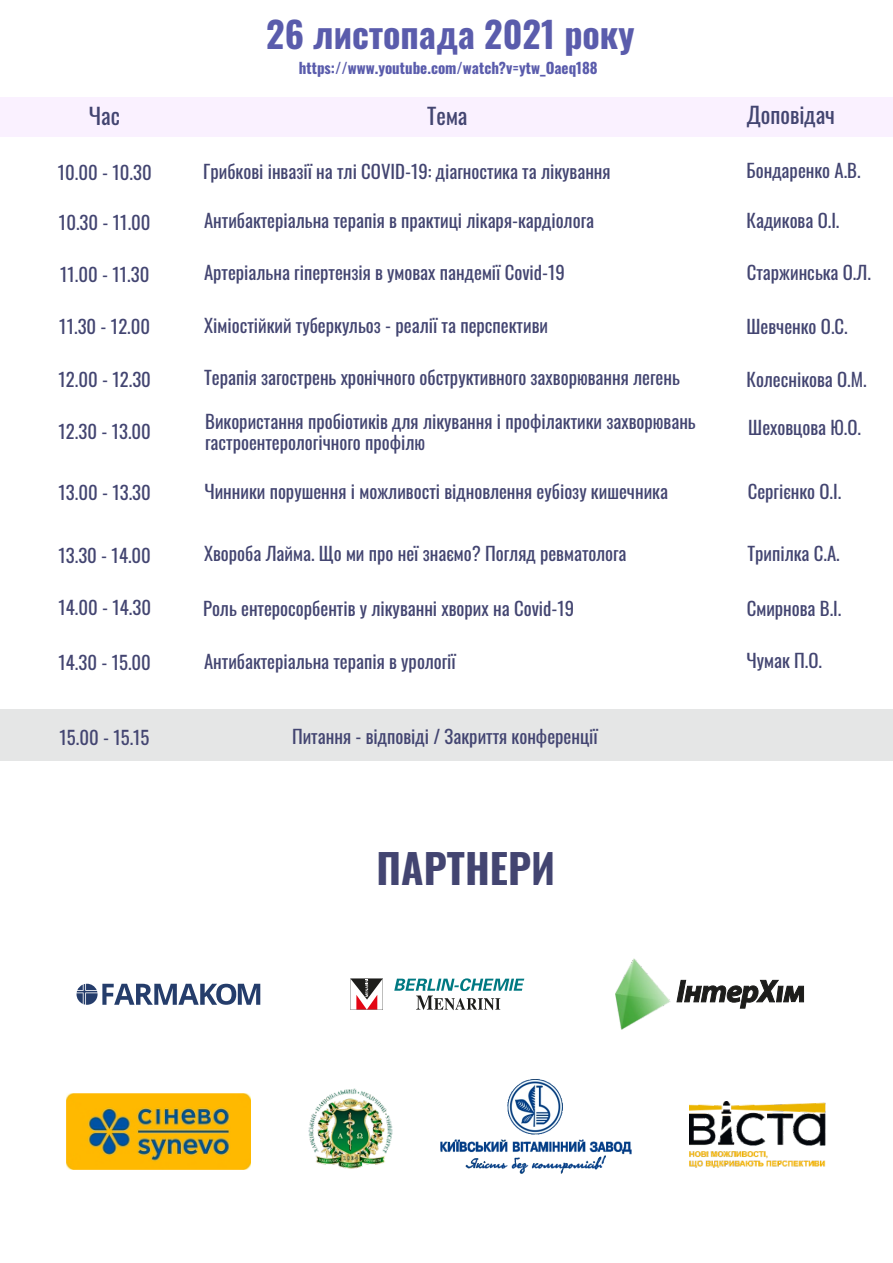
<style>
.page{position:relative;width:893px;height:1263px;background:#fff}
.page>*{position:absolute;margin:0;border:0;box-sizing:border-box;transform-origin:0 0}
.t1{font:700 40.65px "Oswald";color:#434571}
.t2{font:700 36px "Oswald";color:#5a5cac}
.t3{font:22.5px "Oswald";color:#434571}
.t4{font:18.75px/21px "Oswald";color:#434571}
.t5{font:700 15px "Oswald";color:#5a5cac}
</style>
<div class="page">
<div style="left:0;top:96px;width:893px;height:40px;background:#faf1ff"></div>
<div style="left:0;top:709px;width:893px;height:52px;background:#e5e6e6"></div>
<svg style="left:77px;top:984px;width:183px;height:21px"></svg>
<img style="left:67px;top:1094px;width:183px;height:75px">
<svg style="left:350px;top:978px;width:33px;height:32px"></svg>
<svg style="left:394px;top:978px;width:130px;height:32px"></svg>
<img style="left:308px;top:1089px;width:84px;height:80px">
<img style="left:615px;top:959px;width:56px;height:70px">
<svg style="left:677px;top:980px;width:127px;height:28px"></svg>
<img style="left:689px;top:1101px;width:137px;height:67px">
<img style="left:440px;top:1079px;width:192px;height:95px">
<h2 class="t2" style="left:266px;top:6px;width:370px">26 листопада 2021 року</h2>
<p class="t5" style="left:299px;top:56px;width:300px">https://www.youtube.com/watch?v=ytw_Oaeq188</p>
<p class="t3" style="left:89px;top:98px;width:33px">Час</p>
<p class="t3" style="left:427px;top:98px;width:42px">Тема</p>
<p class="t3" style="left:747px;top:97px;width:90px">Доповідач</p>
<p class="t4" style="left:58px;top:161px;width:95px">10.00 - 10.30</p>
<p class="t4" style="left:59px;top:211px;width:93px">10.30 - 11.00</p>
<p class="t4" style="left:60px;top:263px;width:91px">11.00 - 11.30</p>
<p class="t4" style="left:59px;top:315px;width:92px">11.30 - 12.00</p>
<p class="t4" style="left:59px;top:368px;width:94px">12.00 - 12.30</p>
<p class="t4" style="left:59px;top:420px;width:94px">12.30 - 13.00</p>
<p class="t4" style="left:59px;top:481px;width:94px">13.00 - 13.30</p>
<p class="t4" style="left:58px;top:544px;width:94px">13.30 - 14.00</p>
<p class="t4" style="left:58px;top:596px;width:94px">14.00 - 14.30</p>
<p class="t4" style="left:58px;top:651px;width:94px">14.30 - 15.00</p>
<p class="t4" style="left:59px;top:726px;width:92px">15.00 - 15.15</p>
<p class="t4" style="left:203px;top:160px;width:409px">Грибкові інвазії на тлі СOVІD-19: діагностика та лікування</p>
<p class="t4" style="left:746px;top:159px;width:116px">Бондаренко А.В.</p>
<p class="t4" style="left:204px;top:209px;width:391px">Антибактеріальна терапія в практиці лікаря-кардіолога</p>
<p class="t4" style="left:746px;top:209px;width:94px">Кадикова О.І.</p>
<p class="t4" style="left:204px;top:261px;width:362px">Артеріальна гіпертензія в умовах пандемії Covid-19</p>
<p class="t4" style="left:747px;top:261px;width:126px">Старжинська О.Л.</p>
<p class="t4" style="left:204px;top:314px;width:345px">Хіміостійкий туберкульоз - реалії та перспективи</p>
<p class="t4" style="left:746px;top:315px;width:103px">Шевченко О.С.</p>
<p class="t4" style="left:204px;top:366px;width:477px">Терапiя загострень хронiчного обструктивного захворювання легень</p>
<p class="t4" style="left:746px;top:368px;width:122px">Колеснікова О.М.</p>
<p class="t4" style="left:205px;top:410px;width:492px">Використання пробіотиків для лікування і профілактики захворювань гастроентерологічного профілю</p>
<p class="t4" style="left:748px;top:416px;width:114px">Шеховцова Ю.О.</p>
<p class="t4" style="left:204px;top:480px;width:465px">Чинники порушення і можливості відновлення еубіозу кишечника</p>
<p class="t4" style="left:748px;top:480px;width:95px">Сергієнко О.І.</p>
<p class="t4" style="left:204px;top:542px;width:424px">Хвороба Лайма. Що ми про неї знаємо? Погляд ревматолога</p>
<p class="t4" style="left:747px;top:542px;width:94px">Трипілка С.А.</p>
<p class="t4" style="left:203px;top:597px;width:373px">Роль ентеросорбентiв у лiкуванні хворих на Covid-19</p>
<p class="t4" style="left:747px;top:597px;width:96px">Смирнова В.І.</p>
<p class="t4" style="left:204px;top:649px;width:253px">Антибактеріальна терапія в урології</p>
<p class="t4" style="left:746px;top:649px;width:77px">Чумак П.О.</p>
<p class="t4" style="left:292px;top:725px;width:307px">Питання - відповіді / Закриття конференції</p>
<h1 class="t1" style="left:377px;top:836px;width:180px">ПАРТНЕРИ</h1>
</div>
